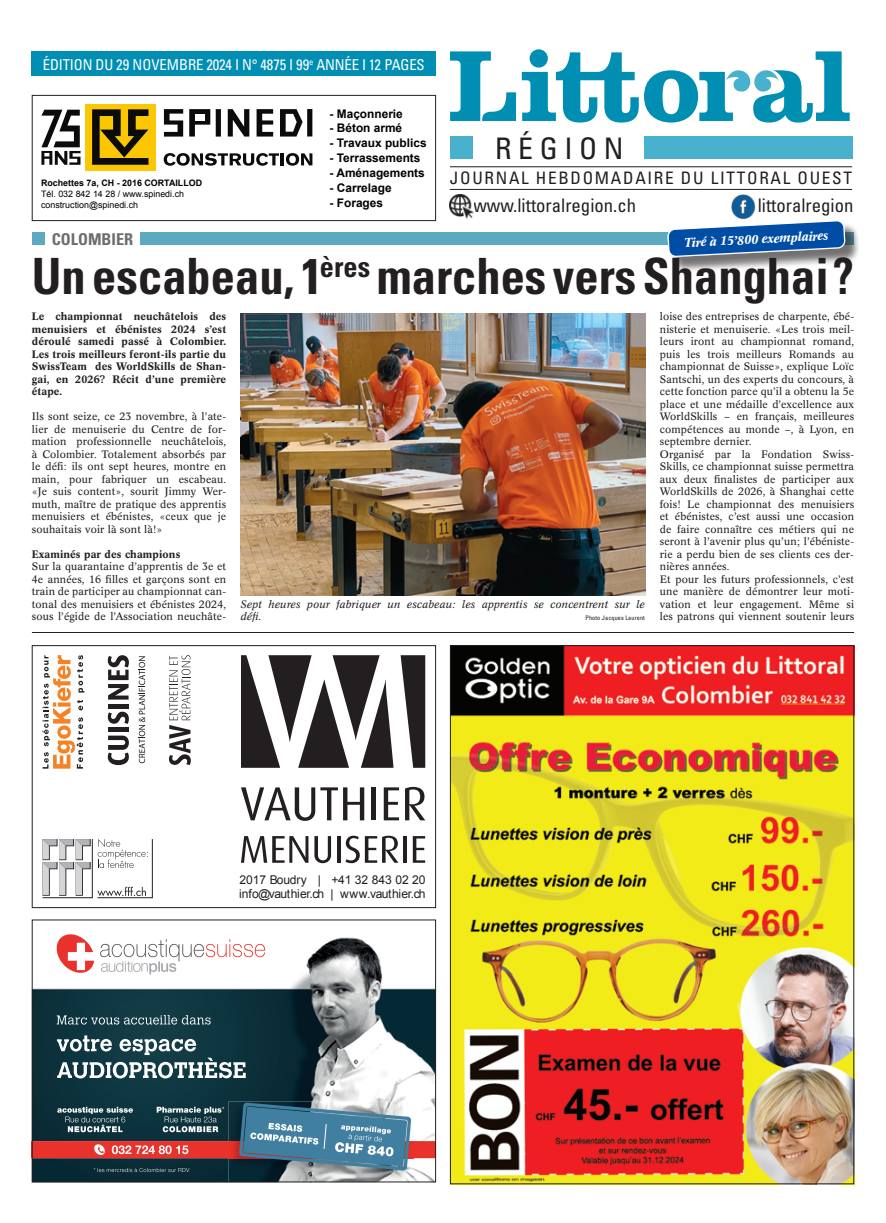
<style>
.page{position:relative;width:886px;height:1223px;background:#fff}
.page>*{position:absolute;margin:0;border:0;box-sizing:border-box;transform-origin:0 0}
.t1{font:700 condensed 50px "Univers";color:#231f20}
.t2{font:condensed 29.62px "Univers";letter-spacing:.22em;color:#231f20}
.t3{font:condensed 18.75px "Univers";color:#231f20}
.t4{font:condensed 17.12px "Univers";letter-spacing:.1em;color:#231f20}
.t5{font:700 condensed 16.25px "Univers";color:#6c6d70}
.t6{font:condensed 15px "Univers";letter-spacing:-.01em;color:#fff}
.t7{font:italic 500 12.5px "Concorde BE";color:#fff}
.t8{font:12.12px/13.5px "Arial";letter-spacing:-.01em;color:#231f20}
.t9{font:700 11.88px "Arial";color:#000}
.t10{font:10.62px/12.5px "Concorde BE";letter-spacing:.01em;color:#231f20;text-align:justify}
.t11{font:500 10.62px/12.5px "Concorde BE";letter-spacing:.01em;color:#231f20;text-align:justify}
.t12{font:italic 10.62px/12.5px "Concorde BE";letter-spacing:.01em;color:#231f20}
.t13{font:8.88px/10.6px "Arial";color:#000}
.t14{font:700 8.88px "Arial";color:#000}
.t15{font:condensed 6.25px "Univers";letter-spacing:.01em;color:#231f20}
</style>
<div class="page">
<div style="left:140px;top:233px;width:714px;height:12px;background:#5ca9c1"></div>
<div style="left:32px;top:233px;width:13px;height:12px;background:#5ca9c1"></div>
<div style="left:32px;top:51px;width:404px;height:24px;background:#008fb3"></div>
<svg style="left:450px;top:51px;width:66px;height:70px"></svg>
<svg style="left:522px;top:49px;width:328px;height:73px"></svg>
<div style="left:450px;top:137px;width:22px;height:22px;background:#48b1cd"></div>
<div style="left:644px;top:137px;width:208px;height:22px;background:#48b1cd"></div>
<hr style="left:450px;top:166px;width:402px;height:1px;background:#231f20">
<hr style="left:450px;top:189px;width:402px;height:1px;background:#231f20">
<img style="left:731px;top:194px;width:25px;height:25px">
<img style="left:449px;top:195px;width:24px;height:23px">
<div style="left:670px;top:222px;width:190px;height:50px;background:#231f20;opacity:.4"></div>
<svg style="left:668px;top:221px;width:177px;height:35px;background:#3970b1"></svg>
<img style="left:34px;top:937px;width:400px;height:165px">
<div style="left:34px;top:1172px;width:194px;height:8px;background:#092a35"></div>
<img style="left:414px;top:1172px;width:20px;height:8px">
<img style="left:228px;top:1101px;width:186px;height:79px">
<svg style="left:54px;top:934px;width:211px;height:41px"></svg>
<svg style="left:57px;top:1035px;width:189px;height:43px"></svg>
<svg style="left:57px;top:1015px;width:154px;height:9px"></svg>
<svg style="left:34px;top:1102px;width:400px;height:70px;background:#626976"></svg>
<div style="left:32px;top:919px;width:404px;height:263px;border:1px solid #231f20"></div>
<svg style="left:401px;top:655px;width:24px;height:112px"></svg>
<svg style="left:241px;top:655px;width:152px;height:112px"></svg>
<svg style="left:241px;top:836px;width:67px;height:26px"></svg>
<svg style="left:314px;top:836px;width:17px;height:27px"></svg>
<hr style="left:337px;top:836px;width:4px;height:26px;background:#231f20">
<svg style="left:345px;top:835px;width:53px;height:28px"></svg>
<hr style="left:403px;top:836px;width:4px;height:26px;background:#231f20">
<svg style="left:413px;top:836px;width:12px;height:26px"></svg>
<svg style="left:241px;top:787px;width:123px;height:34px"></svg>
<hr style="left:372px;top:787px;width:4px;height:33px;background:#231f20">
<svg style="left:384px;top:787px;width:15px;height:33px"></svg>
<svg style="left:405px;top:787px;width:20px;height:33px"></svg>
<svg style="left:169px;top:655px;width:22px;height:110px"></svg>
<svg style="left:108px;top:735px;width:21px;height:30px"></svg>
<hr style="left:108px;top:727px;width:21px;height:4px;background:#231f20">
<svg style="left:108px;top:711px;width:21px;height:13px"></svg>
<div style="left:108px;top:703px;width:21px;height:5px;background:#231f20"></div>
<svg style="left:108px;top:655px;width:21px;height:44px"></svg>
<svg style="left:139px;top:656px;width:6px;height:107px"></svg>
<svg style="left:43px;top:655px;width:41px;height:113px"></svg>
<svg style="left:43px;top:839px;width:110px;height:59px"></svg>
<div style="left:32px;top:645px;width:404px;height:263px;border:1px solid #231f20"></div>
<hr style="left:32px;top:632px;width:822px;height:1px;background:#231f20">
<img style="left:241px;top:314px;width:404px;height:281px">
<svg style="left:228px;top:109px;width:21px;height:28px"></svg>
<svg style="left:164px;top:109px;width:19px;height:28px"></svg>
<div style="left:216px;top:109px;width:5px;height:28px;background:#0b0c0a"></div>
<div style="left:307px;top:109px;width:5px;height:27px;background:#0b0c0a"></div>
<svg style="left:280px;top:109px;width:23px;height:27px"></svg>
<svg style="left:257px;top:109px;width:16px;height:27px"></svg>
<svg style="left:164px;top:153px;width:148px;height:13px"></svg>
<svg style="left:189px;top:109px;width:21px;height:27px"></svg>
<div style="left:195px;top:114px;width:10px;height:6px;background:#fff"></div>
<div style="left:86px;top:104px;width:70px;height:66px;background:#fac702"></div>
<svg style="left:92px;top:109px;width:56px;height:56px"></svg>
<svg style="left:41px;top:110px;width:40px;height:55px"></svg>
<div style="left:32px;top:95px;width:404px;height:126px;border:1px solid #231f20"></div>
<img style="left:452px;top:647px;width:400px;height:535px">
<h3 class="t6" style="left:43px;top:55px;width:383px">ÉDITION DU 29 NOVEMBRE 2024 I N° 4875 I 99<sup>e</sup> ANNÉE I 12 PAGES</h3>
<p class="t9" style="left:330px;top:105px;width:75px">- Maçonnerie</p>
<p class="t9" style="left:330px;top:120px;width:74px">- Béton armé</p>
<p class="t9" style="left:330px;top:135px;width:99px">- Travaux publics</p>
<p class="t9" style="left:330px;top:150px;width:92px">- Terrassements</p>
<p class="t9" style="left:330px;top:165px;width:97px">- Aménagements</p>
<p class="t9" style="left:330px;top:180px;width:64px">- Carrelage</p>
<p class="t9" style="left:330px;top:195px;width:55px">- Forages</p>
<h2 class="t2" style="left:495px;top:130px;width:130px">RÉGION</h2>
<h3 class="t3" style="left:473px;top:194px;width:164px">www.littoralregion.ch</h3>
<h3 class="t3" style="left:758px;top:194px;width:97px">littoralregion</h3>
<p class="t7" style="left:684px;top:235px;width:145px;rotate:-3deg">Tiré à 15’800 exemplaires</p>
<h1 class="t1" style="left:32px;top:245px;width:824px">Un escabeau, 1<sup>ères</sup> marches vers Shanghai?</h1>
<h3 class="t4" style="left:450px;top:167px;width:403px">JOURNAL HEBDOMADAIRE DU LITTORAL OUEST</h3>
<p class="t14" style="left:41px;top:177px;width:163px">Rochettes 7a, CH - 2016 CORTAILLOD</p>
<p class="t13" style="left:41px;top:189px;width:145px">Tél. 032 842 14 28 / www.spinedi.ch construction@spinedi.ch</p>
<h3 class="t5" style="left:52px;top:229px;width:83px">COLOMBIER</h3>
<p class="t11" style="left:32px;top:310px;width:196px">Le championnat neuchâtelois des menuisiers et ébénistes 2024 s’est déroulé samedi passé à Colombier.<br>Les trois meilleurs feront-ils partie du SwissTeam des WorldSkills de Shan&shy;gai, en 2026? Récit d’une première étape.</p>
<p class="t10" style="left:32px;top:410px;width:196px">Ils sont seize, ce 23 novembre, à l’ate&shy;lier de menuiserie du Centre de for&shy;mation professionnelle neuchâtelois, à Colombier. Totalement absorbés par le défi: ils ont sept heures, montre en main, pour fabriquer un escabeau. «Je suis content», sourit Jimmy Wer&shy;muth, maître de pratique des apprentis menuisiers et ébénistes, «ceux que je souhaitais voir là sont là!»</p>
<p class="t11" style="left:32px;top:548px;width:150px">Examinés par des champions</p>
<p class="t10" style="left:32px;top:560px;width:196px">Sur la quarantaine d’apprentis de 3e et 4e années, 16 filles et garçons sont en train de participer au championnat can&shy;tonal des menuisiers et ébénistes 2024, sous l’égide de l’Association neuchâte-</p>
<p class="t12" style="left:241px;top:598px;width:405px">Sept heures pour fabriquer un escabeau: les apprentis se concentrent sur le défi.</p>
<p class="t15" style="left:585px;top:614px;width:61px">Photo Jacques Laurent</p>
<p class="t10" style="left:660px;top:310px;width:196px;text-align:left">loise des entreprises de charpente, ébé&shy;nisterie et menuiserie. «Les trois meil&shy;leurs iront au championnat romand, puis les trois meilleurs Romands au championnat de Suisse», explique Loïc Santschi, un des experts du concours, à cette fonction parce qu’il a obtenu la 5e place et une médaille d’excellence aux WorldSkills – en français, meilleures compétences au monde –, à Lyon, en septembre dernier.<br>Organisé par la Fondation Swiss-Skills, ce championnat suisse permettra aux deux finalistes de participer aux WorldSkills de 2026, à Shanghai cette fois! Le championnat des menuisiers et ébénistes, c’est aussi une occasion de faire connaître ces métiers qui ne seront à l’avenir plus qu’un; l’ébéniste&shy;rie a perdu bien de ses clients ces der&shy;nières années.<br>Et pour les futurs professionnels, c’est une manière de démontrer leur moti&shy;vation et leur engagement. Même si les patrons qui viennent soutenir leurs</p>
<p class="t8" style="left:239px;top:873px;width:188px">2017 Boudry | +41 32 843 02 20 info@vauthier.ch | www.vauthier.ch</p>
</div>
